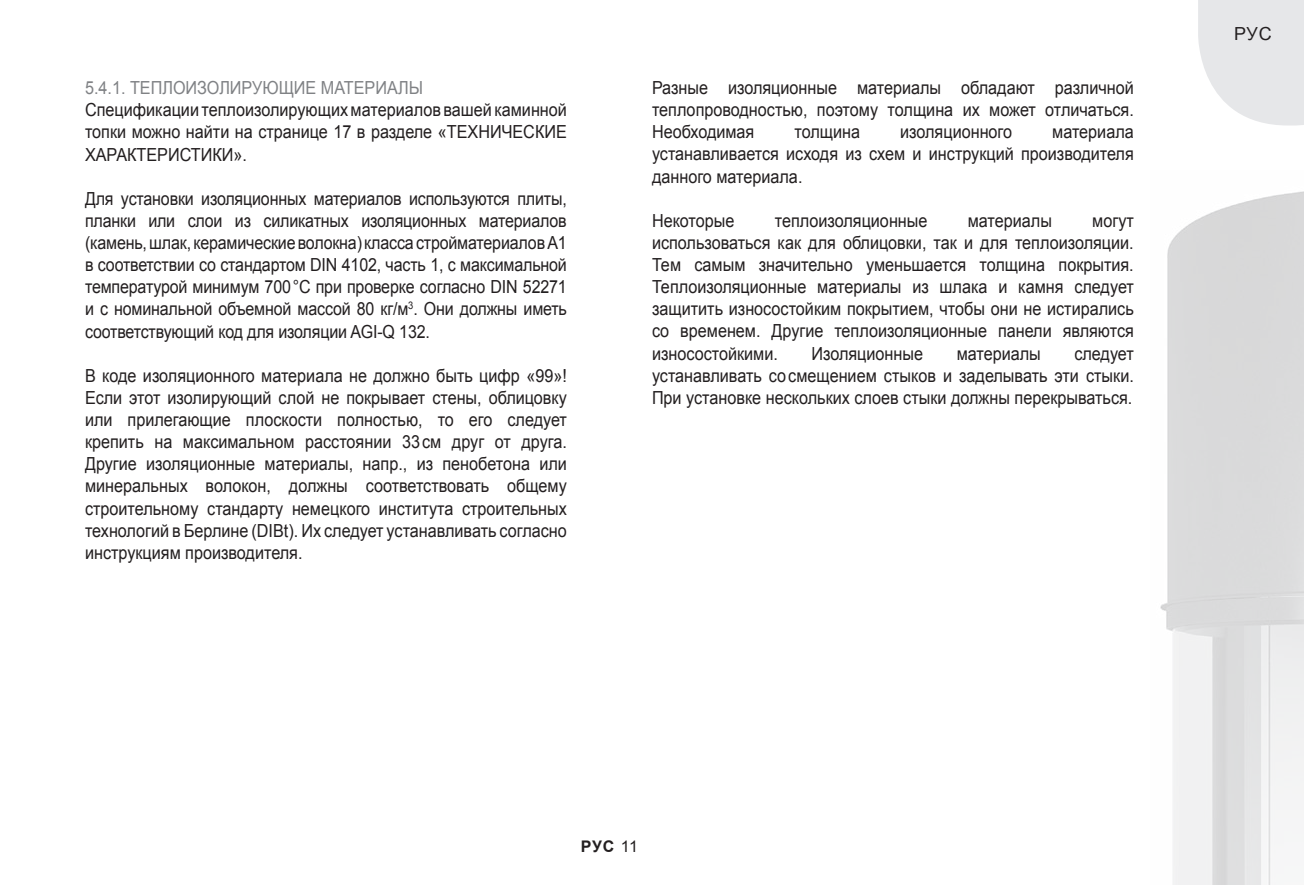
<style>
.page{position:relative;width:1304px;height:885px;background:#fff}
.page>*{position:absolute;margin:0;border:0;box-sizing:border-box;transform-origin:0 0}
.t1{font:18px/22.2px "Arial";color:#231f20;text-align:justify;scale:.9 1}
.t2{font:18px/22.2px "Arial";color:#231f20;text-align:justify;scale:.89 1}
.t3{font:18px "Arial";color:#808285;scale:.9 1}
.t4{font:18px "Arial";color:#231f20}
.t5{font:700 16px "Arial";color:#231f20}
.s1{font-weight:400}
</style>
<div class="page">
<img style="left:1160px;top:191px;width:144px;height:693px">
<svg style="left:1198px;top:0;width:106px;height:125px;background:#e9e9eb"></svg>
<p class="t3" style="left:85px;top:76px;width:377px">5.4.1. ТЕПЛОИЗОЛИРУЮЩИЕ МАТЕРИАЛЫ</p>
<p class="t1" style="left:85px;top:99px;width:537px">Спецификации теплоизолирующих материалов вашей каминной топки можно найти на странице 17 в разделе «ТЕХНИЧЕСКИЕ ХАРАКТЕРИСТИКИ».</p>
<p class="t2" style="left:85px;top:187px;width:543px">Для установки изоляционных материалов используются плиты, планки или слои из силикатных изоляционных материалов (камень, шлак, керамические волокна) класса стройматериалов А1 в соответствии со стандартом DIN 4102, часть 1, с максимальной температурой минимум 700°C при проверке согласно DIN 52271 и с номинальной объемной массой 80 кг/м<sup>3</sup>. Они должны иметь соответствующий код для изоляции AGI-Q 132.</p>
<p class="t1" style="left:85px;top:364px;width:537px">В коде изоляционного материала не должно быть цифр «99»!<br>Если этот изолирующий слой не покрывает стены, облицовку или прилегающие плоскости полностью, то его следует крепить на максимальном расстоянии 33см друг от друга.<br>Другие изоляционные материалы, напр., из пенобетона или минеральных волокон, должны соответствовать общему строительному стандарту немецкого института строительных технологий в Берлине (DIBt). Их следует устанавливать согласно инструкциям производителя.</p>
<p class="t1" style="left:652px;top:77px;width:537px">Разные изоляционные материалы обладают различной теплопроводностью, поэтому толщина их может отличаться.<br>Необходимая</p>
<p class="t1" style="left:652px;top:121px;width:537px;text-indent:400px">материала устанавливается исходя из схем и инструкций производителя данного материала.</p>
<p class="t1" style="left:652px;top:209px;width:93px">Некоторые</p>
<p class="t1" style="left:775px;top:209px;width:171px">теплоизоляционные</p>
<p class="t1" style="left:968px;top:209px;width:95px">материалы</p>
<p class="t1" style="left:794px;top:121px;width:74px">толщина</p>
<p class="t1" style="left:900px;top:121px;width:126px">изоляционного</p>
<p class="t1" style="left:652px;top:209px;width:537px;text-indent:440px">могут использоваться как для облицовки, так и для теплоизоляции.<br>Тем самым значительно уменьшается толщина покрытия.<br>Теплоизоляционные материалы из шлака и камня следует защитить износостойким покрытием, чтобы они не истирались со временем. Другие теплоизоляционные панели являются износостойкими.</p>
<p class="t1" style="left:811px;top:342px;width:126px">Изоляционные</p>
<p class="t1" style="left:957px;top:342px;width:95px">материалы</p>
<p class="t1" style="left:652px;top:342px;width:537px;text-indent:422px">следует устанавливать сосмещением стыков и заделывать эти стыки.<br>При установке нескольких слоев стыки должны перекрываться.</p>
<p class="t4" style="left:1234px;top:22px;width:39px">РУС</p>
<p class="t5" style="left:581px;top:836px;width:59px">РУС <span class="s1">11</span></p>
</div>
